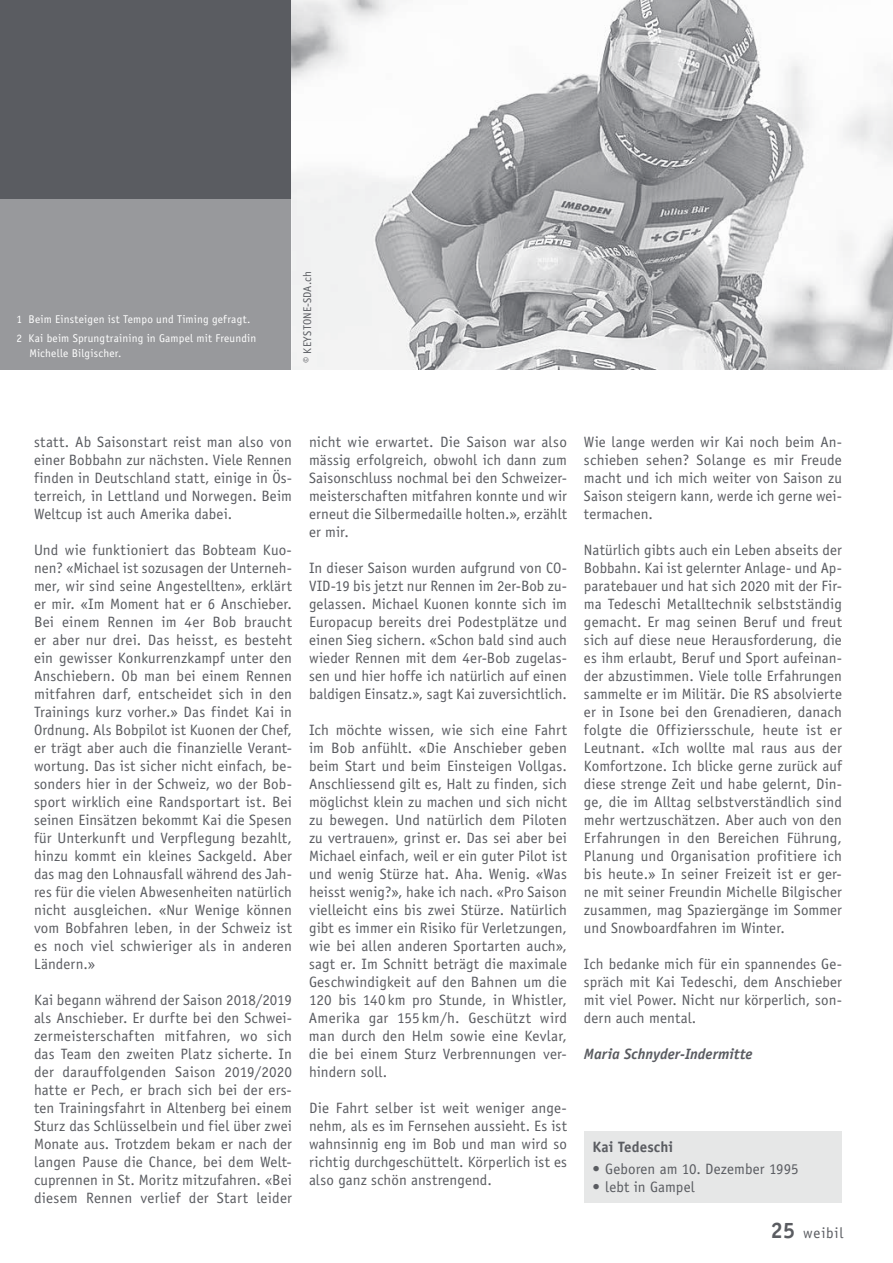
<style>
.page{position:relative;width:893px;height:1263px;background:#fff}
.page>*{position:absolute;margin:0;border:0;box-sizing:border-box;transform-origin:0 0}
.t1{font:15px/18px "Officina Sans";letter-spacing:.005em;color:#5a5c61;text-align:justify}
.t2{font:italic 700 15px "Officina Sans";letter-spacing:-.005em;color:#5a5c61}
.t3{font:700 15px "Officina Sans";letter-spacing:.01em;color:#5a5c61}
.t4{font:11.25px/19.2px "Officina Sans";letter-spacing:.015em;color:#fff}
.t5{font:11.25px "Officina Sans";letter-spacing:.015em;color:#5a5c61}
.s1{font-weight:700;font-size:22.5px}
</style>
<div class="page">
<div style="left:0;top:0;width:893px;height:370px;background:#5a5c61"></div>
<div style="left:584px;top:1131px;width:258px;height:71px;background:#e6e7e7"></div>
<img style="left:292px;top:0;width:601px;height:370px">
<div style="left:0;top:200px;width:292px;height:170px;background:#98999c"></div>
<p class="t4" style="left:17px;top:310px;width:241px">1 Beim Einsteigen ist Tempo und Timing gefragt.<br>2 Kai beim Sprungtraining in Gampel mit Freundin</p>
<p class="t4" style="left:29px;top:344px;width:94px">Michelle Bilgischer.</p>
<p class="t5" style="left:301px;top:363px;width:94px;rotate:-90deg">© KEYSTONE-SDA.ch</p>
<p class="t1" style="left:34px;top:432px;width:259px">statt. Ab Saisonstart reist man also von einer Bobbahn zur nächsten. Viele Rennen finden in Deutschland statt, einige in Ös&shy;terreich, in Lettland und Norwegen. Beim Weltcup ist auch Amerika dabei.</p>
<p class="t1" style="left:34px;top:540px;width:259px">Und wie funktioniert das Bobteam Kuo&shy;nen? «Michael ist sozusagen der Unterneh&shy;mer, wir sind seine Angestellten», erklärt er mir. «Im Moment hat er 6 Anschieber.<br>Bei einem Rennen im 4er Bob braucht er aber nur drei. Das heisst, es besteht ein gewisser Konkurrenzkampf unter den Anschiebern. Ob man bei einem Rennen mitfahren darf, entscheidet sich in den Trainings kurz vorher.» Das findet Kai in Ordnung. Als Bobpilot ist Kuonen der Chef, er trägt aber auch die finanzielle Verant&shy;wortung. Das ist sicher nicht einfach, be&shy;sonders hier in der Schweiz, wo der Bob&shy;sport wirklich eine Randsportart ist. Bei seinen Einsätzen bekommt Kai die Spesen für Unterkunft und Verpflegung bezahlt, hinzu kommt ein kleines Sackgeld. Aber das mag den Lohnausfall während des Jah&shy;res für die vielen Abwesenheiten natürlich nicht ausgleichen. «Nur Wenige können vom Bobfahren leben, in der Schweiz ist es noch viel schwieriger als in anderen Ländern.»</p>
<p class="t1" style="left:34px;top:990px;width:259px">Kai begann während der Saison 2018/2019 als Anschieber. Er durfte bei den Schwei&shy;zermeisterschaften mitfahren, wo sich das Team den zweiten Platz sicherte. In der darauffolgenden Saison 2019/2020 hatte er Pech, er brach sich bei der ers&shy;ten Trainingsfahrt in Altenberg bei einem Sturz das Schlüsselbein und fiel über zwei Monate aus. Trotzdem bekam er nach der langen Pause die Chance, bei dem Welt&shy;cuprennen in St. Moritz mitzufahren. «Bei diesem Rennen verlief der Start leider</p>
<p class="t1" style="left:309px;top:432px;width:259px">nicht wie erwartet. Die Saison war also mässig erfolgreich, obwohl ich dann zum Saisonschluss nochmal bei den Schweizer&shy;meisterschaften mitfahren konnte und wir erneut die Silbermedaille holten.», erzählt er mir.</p>
<p class="t1" style="left:309px;top:558px;width:259px">In dieser Saison wurden aufgrund von CO-VID-19 bis jetzt nur Rennen im 2er-Bob zu&shy;gelassen. Michael Kuonen konnte sich im Europacup bereits drei Podestplätze und einen Sieg sichern. «Schon bald sind auch wieder Rennen mit dem 4er-Bob zugelas&shy;sen und hier hoffe ich natürlich auf einen baldigen Einsatz.», sagt Kai zuversichtlich.</p>
<p class="t1" style="left:309px;top:720px;width:260px">Ich möchte wissen, wie sich eine Fahrt im Bob anfühlt. «Die Anschieber geben beim Start und beim Einsteigen Vollgas.<br>Anschliessend gilt es, Halt zu finden, sich möglichst klein zu machen und sich nicht zu bewegen. Und natürlich dem Piloten zu vertrauen», grinst er. Das sei aber bei Michael einfach, weil er ein guter Pilot ist und wenig Stürze hat. Aha. Wenig. «Was heisst wenig?», hake ich nach. «Pro Saison vielleicht eins bis zwei Stürze. Natürlich gibt es immer ein Risiko für Verletzungen, wie bei allen anderen Sportarten auch», sagt er. Im Schnitt beträgt die maximale Geschwindigkeit auf den Bahnen um die 120 bis 140 km pro Stunde, in Whistler, Amerika gar 155 km/h. Geschützt wird man durch den Helm sowie eine Kevlar, die bei einem Sturz Verbrennungen ver&shy;hindern soll.</p>
<p class="t1" style="left:309px;top:1098px;width:259px">Die Fahrt selber ist weit weniger ange&shy;nehm, als es im Fernsehen aussieht. Es ist wahnsinnig eng im Bob und man wird so richtig durchgeschüttelt. Körperlich ist es also ganz schön anstrengend.</p>
<p class="t1" style="left:584px;top:432px;width:259px">Wie lange werden wir Kai noch beim An&shy;schieben sehen? Solange es mir Freude macht und ich mich weiter von Saison zu Saison steigern kann, werde ich gerne wei&shy;termachen.</p>
<p class="t1" style="left:584px;top:540px;width:260px">Natürlich gibts auch ein Leben abseits der Bobbahn. Kai ist gelernter Anlage- und Ap&shy;paratebauer und hat sich 2020 mit der Fir&shy;ma Tedeschi Metalltechnik selbstständig gemacht. Er mag seinen Beruf und freut sich auf diese neue Herausforderung, die es ihm erlaubt, Beruf und Sport aufeinan&shy;der abzustimmen. Viele tolle Erfahrungen sammelte er im Militär. Die RS absolvierte er in Isone bei den Grenadieren, danach folgte die Offiziersschule, heute ist er Leutnant. «Ich wollte mal raus aus der Komfortzone. Ich blicke gerne zurück auf diese strenge Zeit und habe gelernt, Din&shy;ge, die im Alltag selbstverständlich sind mehr wertzuschätzen. Aber auch von den Erfahrungen in den Bereichen Führung, Planung und Organisation profitiere ich bis heute.» In seiner Freizeit ist er ger&shy;ne mit seiner Freundin Michelle Bilgischer zusammen, mag Spaziergänge im Sommer und Snowboardfahren im Winter.</p>
<p class="t1" style="left:584px;top:954px;width:259px">Ich bedanke mich für ein spannendes Ge&shy;spräch mit Kai Tedeschi, dem Anschieber mit viel Power. Nicht nur körperlich, son&shy;dern auch mental.</p>
<p class="t2" style="left:584px;top:1044px;width:170px">Maria Schnyder-Indermitte</p>
<p class="t3" style="left:592px;top:1137px;width:82px">Kai Tedeschi</p>
<p class="t1" style="left:592px;top:1160px;width:208px">• Geboren am 10. Dezember 1995</p>
<p class="t1" style="left:592px;top:1178px;width:104px">• lebt in Gampel</p>
<p class="t1" style="left:771px;top:1224px;width:74px"><span class="s1">25</span> weibil</p>
</div>
